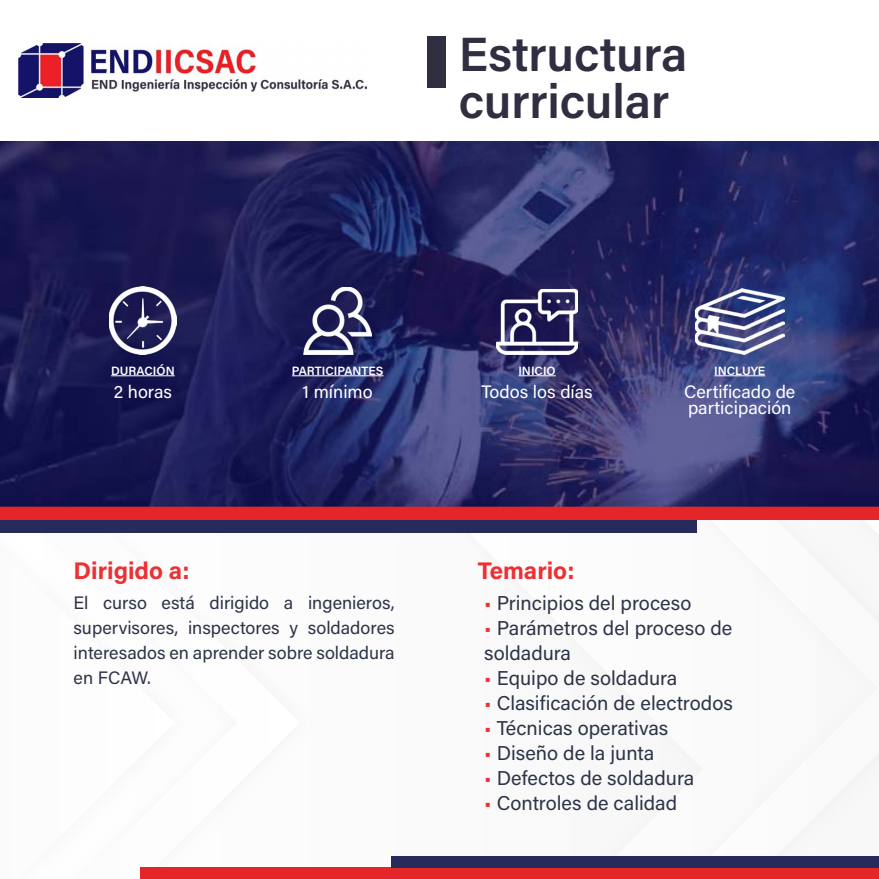
<style>
.page{position:relative;width:879px;height:879px;background:#fff}
.page>*{position:absolute;margin:0;border:0;box-sizing:border-box;transform-origin:0 0}
.t1{font:600 48px/47px "Acumin Pro";letter-spacing:-.005em;color:#2f2f41}
.t2{font:700 24px "Acumin Pro";color:#ec3034}
.t3{font:20px/25px "Acumin Pro";color:#2e3448}
.t4{font:18px/25px "Acumin Pro";color:#2e3448;text-align:justify}
.t5{font:18px/16px "Acumin Pro";color:#fff}
.t6{font:600 12px "Acumin Pro";color:#fff}
.s1{color:#ec3034}
</style>
<div class="page">
<img style="left:300px;top:532px;width:156px;height:1px">
<img style="left:456px;top:532px;width:231px;height:1px">
<svg style="left:687px;top:532px;width:120px;height:324px"></svg>
<img style="left:0;top:532px;width:35px;height:1px">
<img style="left:748px;top:520px;width:131px;height:304px">
<svg style="left:863px;top:520px;width:10px;height:10px"></svg>
<img style="left:873px;top:535px;width:6px;height:83px">
<img style="left:873px;top:618px;width:6px;height:81px">
<img style="left:873px;top:520px;width:6px;height:15px">
<div style="left:0;top:520px;width:697px;height:12px;background:#262b5c"></div>
<div style="left:0;top:505px;width:879px;height:15px;background:#e42629"></div>
<div style="left:140px;top:867px;width:739px;height:12px;background:#e42629"></div>
<div style="left:391px;top:856px;width:488px;height:11px;background:#262b5c"></div>
<img style="left:0;top:141px;width:879px;height:366px">
<img style="left:18px;top:43px;width:348px;height:54px">
<hr style="left:111px;top:375px;width:64px;height:1px;background:#fff">
<hr style="left:292px;top:375px;width:91px;height:1px;background:#fff">
<hr style="left:518px;top:375px;width:38px;height:1px;background:#fff">
<hr style="left:714px;top:375px;width:51px;height:1px;background:#fff">
<img style="left:109px;top:287px;width:68px;height:67px">
<img style="left:496px;top:289px;width:82px;height:65px">
<img style="left:304px;top:287px;width:67px;height:67px">
<img style="left:695px;top:288px;width:89px;height:66px">
<div style="left:428px;top:36px;width:18px;height:52px;background:#2f2f41"></div>
<h1 class="t1" style="left:459px;top:29px;width:230px">Estructura curricular</h1>
<p class="t6" style="left:111px;top:362px;width:65px">DURACIÓN</p>
<p class="t6" style="left:292px;top:362px;width:93px">PARTICIPANTES</p>
<p class="t6" style="left:518px;top:362px;width:39px">INICIO</p>
<p class="t6" style="left:714px;top:362px;width:52px">INCLUYE</p>
<p class="t5" style="left:114px;top:383px;width:60px">2 horas</p>
<p class="t5" style="left:303px;top:383px;width:72px">1 mínimo</p>
<p class="t5" style="left:481px;top:383px;width:113px">Todos los días</p>
<p class="t5" style="left:684px;top:383px;width:113px">Certificado de participación</p>
<p class="t2" style="left:74px;top:554px;width:118px">Dirigido a:</p>
<p class="t2" style="left:478px;top:554px;width:98px">Temario:</p>
<p class="t3" style="left:484px;top:590px;width:209px"><span class="s1">•</span> Principios del proceso</p>
<p class="t3" style="left:484px;top:615px;width:250px"><span class="s1">•</span> Parámetros del proceso de soldadura</p>
<p class="t3" style="left:484px;top:665px;width:195px"><span class="s1">•</span> Equipo de soldadura</p>
<p class="t3" style="left:484px;top:690px;width:250px"><span class="s1">•</span> Clasificación de electrodos</p>
<p class="t3" style="left:484px;top:715px;width:186px"><span class="s1">•</span> Técnicas operativas</p>
<p class="t3" style="left:484px;top:740px;width:172px"><span class="s1">•</span> Diseño de la junta</p>
<p class="t3" style="left:484px;top:765px;width:211px"><span class="s1">•</span> Defectos de soldadura</p>
<p class="t3" style="left:484px;top:790px;width:194px"><span class="s1">•</span> Controles de calidad</p>
<p class="t4" style="left:74px;top:589px;width:323px">El curso está dirigido a ingenieros, supervisores, inspectores y soldadores interesados en aprender sobre soldadura en FCAW.</p>
</div>
